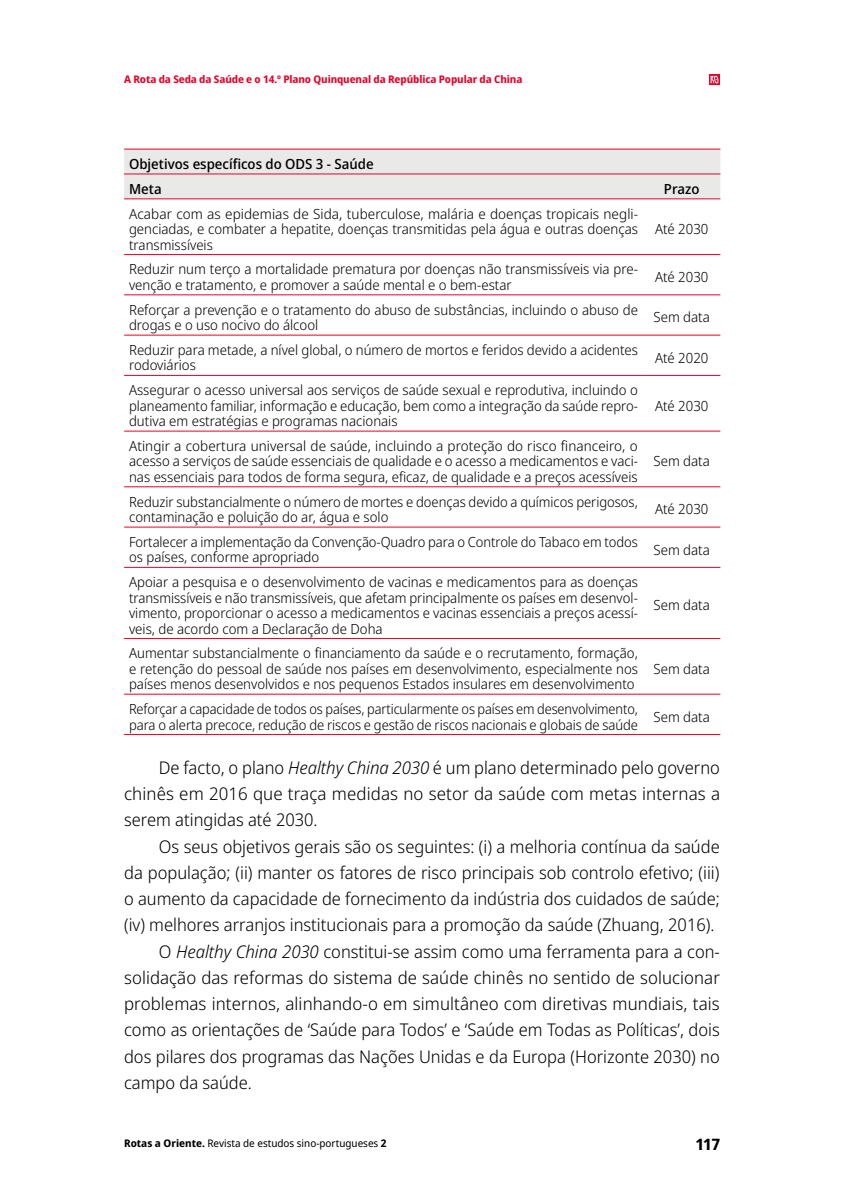
<style>
.page{position:relative;width:844px;height:1191px;background:#fff}
.page>*{position:absolute;margin:0;border:0;box-sizing:border-box;transform-origin:0 0}
.Texto{font:300 17.5px/26.2px "Noto Sans Display";color:#000;text-align:justify}
.t1{font:700 15.75px "Noto Sans Display";color:#000}
.Texto_Tabelas{font:300 14px/15.4px "Noto Sans Display";color:#000}
.Texto_Tabelas-2{font:500 14px "Noto Sans Display";color:#000}
.t2{font:700 10.5px "Noto Sans Display";letter-spacing:-.01em;color:#e8002a}
.t3{font:10.5px "Noto Sans Display";color:#000}
.s1{font-style:italic}
.s2{font-weight:700}
</style>
<div class="page">
<div style="left:124px;top:150px;width:596px;height:48px;background:#e9e9e8"></div>
<hr style="left:124px;top:149px;width:518px;height:1px;background:#e8002a">
<hr style="left:642px;top:149px;width:78px;height:1px;background:#e8002a">
<hr style="left:124px;top:174px;width:518px;height:1px;background:#e8002a">
<hr style="left:642px;top:174px;width:78px;height:1px;background:#e8002a">
<hr style="left:124px;top:198px;width:518px;height:1px;background:#e8002a">
<hr style="left:642px;top:198px;width:78px;height:1px;background:#e8002a">
<hr style="left:124px;top:254px;width:518px;height:1px;background:#e8002a">
<hr style="left:642px;top:254px;width:78px;height:1px;background:#e8002a">
<hr style="left:124px;top:294px;width:518px;height:1px;background:#e8002a">
<hr style="left:642px;top:294px;width:78px;height:1px;background:#e8002a">
<hr style="left:124px;top:335px;width:518px;height:1px;background:#e8002a">
<hr style="left:642px;top:335px;width:78px;height:1px;background:#e8002a">
<hr style="left:124px;top:375px;width:518px;height:1px;background:#e8002a">
<hr style="left:642px;top:375px;width:78px;height:1px;background:#e8002a">
<hr style="left:124px;top:431px;width:518px;height:1px;background:#e8002a">
<hr style="left:642px;top:431px;width:78px;height:1px;background:#e8002a">
<hr style="left:124px;top:486px;width:518px;height:1px;background:#e8002a">
<hr style="left:642px;top:486px;width:78px;height:1px;background:#e8002a">
<hr style="left:124px;top:527px;width:518px;height:1px;background:#e8002a">
<hr style="left:642px;top:527px;width:78px;height:1px;background:#e8002a">
<hr style="left:124px;top:567px;width:518px;height:1px;background:#e8002a">
<hr style="left:642px;top:567px;width:78px;height:1px;background:#e8002a">
<hr style="left:124px;top:638px;width:518px;height:1px;background:#e8002a">
<hr style="left:642px;top:638px;width:78px;height:1px;background:#e8002a">
<hr style="left:124px;top:694px;width:518px;height:1px;background:#e8002a">
<hr style="left:642px;top:694px;width:78px;height:1px;background:#e8002a">
<hr style="left:124px;top:734px;width:518px;height:1px;background:#e8002a">
<hr style="left:642px;top:734px;width:78px;height:1px;background:#e8002a">
<svg style="left:709px;top:74px;width:10px;height:11px"></svg>
<svg style="left:710px;top:76px;width:8px;height:7px"></svg>
<p class="t2" style="left:124px;top:72px;width:400px">A Rota da Seda da Saúde e o 14.º Plano Quinquenal da República Popular da China</p>
<p class="Texto_Tabelas-2" style="left:129px;top:154px;width:246px">Objetivos específicos do ODS 3 - Saúde</p>
<p class="Texto_Tabelas-2" style="left:129px;top:179px;width:34px">Meta</p>
<p class="Texto_Tabelas-2" style="left:663px;top:179px;width:37px">Prazo</p>
<p class="Texto_Tabelas" style="left:129px;top:206px;width:510px;text-align:justify">Acabar com as epidemias de Sida, tuberculose, malária e doenças tropicais negli&shy;genciadas, e combater a hepatite, doenças transmitidas pela água e outras doenças transmissíveis</p>
<p class="Texto_Tabelas" style="left:654px;top:222px;width:55px">Até 2030</p>
<p class="Texto_Tabelas" style="left:129px;top:262px;width:510px">Reduzir num terço a mortalidade prematura por doenças não transmissíveis via pre&shy;venção e tratamento, e promover a saúde mental e o bem-estar</p>
<p class="Texto_Tabelas" style="left:654px;top:270px;width:55px">Até 2030</p>
<p class="Texto_Tabelas" style="left:129px;top:302px;width:510px">Reforçar a prevenção e o tratamento do abuso de substâncias, incluindo o abuso de drogas e o uso nocivo do álcool</p>
<p class="Texto_Tabelas" style="left:653px;top:310px;width:58px">Sem data</p>
<p class="Texto_Tabelas" style="left:129px;top:342px;width:510px">Reduzir para metade, a nível global, o número de mortos e feridos devido a acidentes rodoviários</p>
<p class="Texto_Tabelas" style="left:654px;top:350px;width:55px">Até 2020</p>
<p class="Texto_Tabelas" style="left:129px;top:383px;width:510px;text-align:justify">Assegurar o acesso universal aos serviços de saúde sexual e reprodutiva, incluindo o planeamento familiar, informação e educação, bem como a integração da saúde repro&shy;dutiva em estratégias e programas nacionais</p>
<p class="Texto_Tabelas" style="left:654px;top:398px;width:55px">Até 2030</p>
<p class="Texto_Tabelas" style="left:129px;top:438px;width:510px;text-align:justify">Atingir a cobertura universal de saúde, incluindo a proteção do risco financeiro, o acesso a serviços de saúde essenciais de qualidade e o acesso a medicamentos e vaci&shy;nas essenciais para todos de forma segura, eficaz, de qualidade e a preços acessíveis</p>
<p class="Texto_Tabelas" style="left:653px;top:454px;width:58px">Sem data</p>
<p class="Texto_Tabelas" style="left:129px;top:494px;width:510px">Reduzir substancialmente o número de mortes e doenças devido a químicos perigosos, contaminação e poluição do ar, água e solo</p>
<p class="Texto_Tabelas" style="left:654px;top:502px;width:55px">Até 2030</p>
<p class="Texto_Tabelas" style="left:129px;top:534px;width:510px">Fortalecer a implementação da Convenção-Quadro para o Controle do Tabaco em todos os países, conforme apropriado</p>
<p class="Texto_Tabelas" style="left:653px;top:542px;width:58px">Sem data</p>
<p class="Texto_Tabelas" style="left:129px;top:575px;width:510px;text-align:justify">Apoiar a pesquisa e o desenvolvimento de vacinas e medicamentos para as doenças transmissíveis e não transmissíveis, que afetam principalmente os países em desenvol&shy;vimento, proporcionar o acesso a medicamentos e vacinas essenciais a preços acessí&shy;veis, de acordo com a Declaração de Doha</p>
<p class="Texto_Tabelas" style="left:653px;top:598px;width:58px">Sem data</p>
<p class="Texto_Tabelas" style="left:129px;top:646px;width:510px;text-align:justify">Aumentar substancialmente o financiamento da saúde e o recrutamento, formação, e retenção do pessoal de saúde nos países em desenvolvimento, especialmente nos países menos desenvolvidos e nos pequenos Estados insulares em desenvolvimento</p>
<p class="Texto_Tabelas" style="left:653px;top:661px;width:58px">Sem data</p>
<p class="Texto_Tabelas" style="left:129px;top:701px;width:510px">Reforçar a capacidade de todos os países, particularmente os países em desenvolvimento, para o alerta precoce, redução de riscos e gestão de riscos nacionais e globais de saúde</p>
<p class="Texto_Tabelas" style="left:653px;top:709px;width:58px">Sem data</p>
<p class="Texto" style="left:124px;top:754px;width:597px;text-indent:35px">De facto, o plano <span class="s1">Healthy China 2030</span> é um plano determinado pelo governo chinês em 2016 que traça medidas no setor da saúde com metas internas a serem atingidas até 2030.</p>
<p class="Texto" style="left:124px;top:833px;width:597px;text-indent:35px">Os seus objetivos gerais são os seguintes: (i) a melhoria contínua da saúde da população; (ii) manter os fatores de risco principais sob controlo efetivo; (iii) o aumento da capacidade de fornecimento da indústria dos cuidados de saúde; (iv) melhores arranjos institucionais para a promoção da saúde (Zhuang, 2016).</p>
<p class="Texto" style="left:124px;top:938px;width:597px;text-indent:35px">O <span class="s1">Healthy China 2030</span> constitui-se assim como uma ferramenta para a con&shy;solidação das reformas do sistema de saúde chinês no sentido de solucionar problemas internos, alinhando-o em simultâneo com diretivas mundiais, tais como as orientações de ‘Saúde para Todos’ e ‘Saúde em Todas as Políticas’, dois dos pilares dos programas das Nações Unidas e da Europa (Horizonte 2030) no campo da saúde.</p>
<p class="t3" style="left:124px;top:1135px;width:264px"><span class="s2">Rotas a Oriente.</span> Revista de estudos sino-portugueses <span class="s2">2</span></p>
<p class="t1" style="left:695px;top:1133px;width:25px">117</p>
</div>
